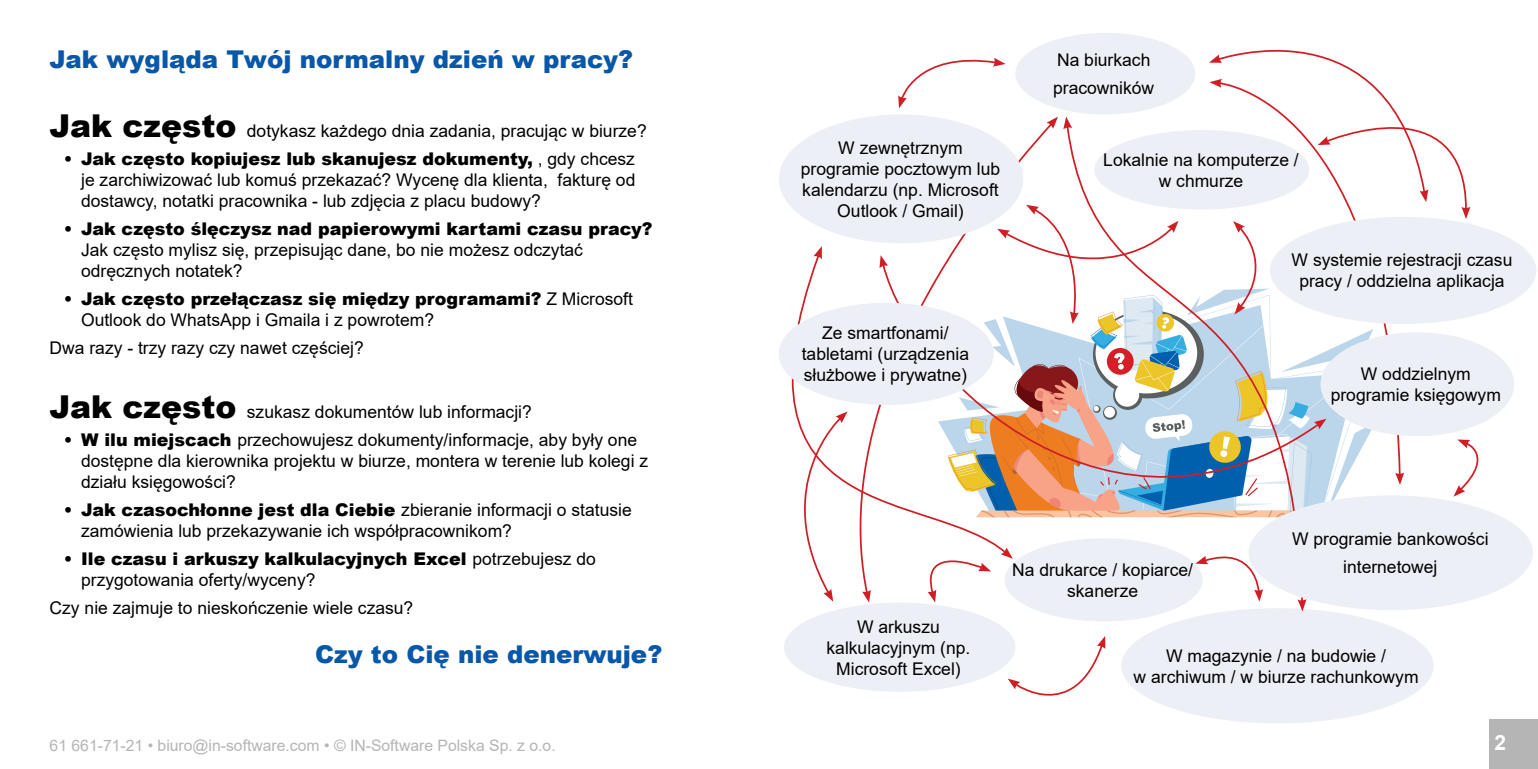
<style>
.page{position:relative;width:1538px;height:769px;background:#fff}
.page>*{position:absolute;margin:0;border:0;box-sizing:border-box;transform-origin:0 0}
.t1{font:900 24.5px "Arial";color:#0957a8}
.t2{font:700 21px "Arial";color:#fff}
.t3{font:17.5px/21px "Arial";color:#000;text-align:center}
.t4{font:900 17.5px "Arial";color:#000}
.t5{font:15.75px "Arial";color:#b5b5b5}
.s1{font-weight:900;font-size:31.5px}
.s2{font-weight:900}
</style>
<div class="page">
<div style="left:1489px;top:719px;width:49px;height:50px;background:#b5b5b5"></div>
<svg style="left:862px;top:590px;width:9px;height:13px"></svg>
<div style="left:779px;top:114px;width:244px;height:129px;background:#eceff5;border-radius:50%"></div>
<div style="left:1320px;top:332px;width:194px;height:104px;background:#eceff5;border-radius:50%"></div>
<div style="left:1270px;top:217px;width:266px;height:107px;background:#eceff5;border-radius:50%"></div>
<div style="left:1121px;top:608px;width:313px;height:115px;background:#eceff5;border-radius:50%"></div>
<svg style="left:779px;top:255px;width:229px;height:300px"></svg>
<svg style="left:813px;top:246px;width:9px;height:13px"></svg>
<svg style="left:1001px;top:547px;width:12px;height:12px"></svg>
<svg style="left:1297px;top:599px;width:9px;height:12px"></svg>
<svg style="left:898px;top:33px;width:597px;height:484px"></svg>
<div style="left:784px;top:603px;width:231px;height:89px;background:#eceff5;border-radius:50%"></div>
<svg style="left:1008px;top:636px;width:97px;height:60px"></svg>
<div style="left:1005px;top:538px;width:198px;height:83px;background:#eceff5;border-radius:50%"></div>
<div style="left:779px;top:303px;width:215px;height:102px;background:#eceff5;border-radius:50%"></div>
<svg style="left:779px;top:411px;width:68px;height:191px"></svg>
<svg style="left:1195px;top:555px;width:68px;height:47px"></svg>
<svg style="left:919px;top:542px;width:72px;height:60px"></svg>
<div style="left:1248px;top:495px;width:285px;height:115px;background:#eceff5;border-radius:50%"></div>
<h1 class="t1" style="left:50px;top:42px;width:585px">Jak wygląda Twój normalny dzień w pracy?</h1>
<p class="t3" style="left:50px;top:120px;width:599px"><span class="s1">Jak często</span> dotykasz każdego dnia zadania, pracując w biurze?</p>
<p class="t3" style="left:81px;top:148px;width:556px;text-align:justify;text-indent:-17px"><span class="s2">• Jak często kopiujesz lub skanujesz dokumenty,</span> , gdy chcesz je zarchiwizować lub komuś przekazać? Wycenę dla klienta, fakturę od dostawcy, notatki pracownika - lub zdjęcia z placu budowy?</p>
<p class="t4" style="left:64px;top:216px;width:590px">• Jak często ślęczysz nad papierowymi kartami czasu pracy?</p>
<p class="t3" style="left:81px;top:239px;width:503px;text-align:left">Jak często mylisz się, przepisując dane, bo nie możesz odczytać odręcznych notatek?</p>
<p class="t3" style="left:81px;top:288px;width:553px;text-align:left;text-indent:-17px"><span class="s2">• Jak często przełączasz się między programami?</span> Z Microsoft<br>Outlook do WhatsApp i Gmaila i z powrotem?</p>
<p class="t3" style="left:50px;top:337px;width:316px">Dwa razy - trzy razy czy nawet częściej?</p>
<p class="t3" style="left:50px;top:401px;width:484px"><span class="s1">Jak często</span> szukasz dokumentów lub informacji?</p>
<p class="t3" style="left:81px;top:429px;width:569px;text-align:left;text-indent:-17px"><span class="s2">• W ilu miejscach</span> przechowujesz dokumenty/informacje, aby były one dostępne dla kierownika projektu w biurze, montera w terenie lub kolegi z działu księgowości?</p>
<p class="t3" style="left:81px;top:499px;width:552px;text-align:left;text-indent:-17px"><span class="s2">• Jak czasochłonne jest dla Ciebie</span> zbieranie informacji o statusie zamówienia lub przekazywanie ich współpracownikom?</p>
<p class="t3" style="left:81px;top:548px;width:516px;text-align:left;text-indent:-17px"><span class="s2">• Ile czasu i arkuszy kalkulacyjnych Excel</span> potrzebujesz do przygotowania oferty/wyceny?</p>
<p class="t3" style="left:50px;top:597px;width:365px">Czy nie zajmuje to nieskończenie wiele czasu?</p>
<h1 class="t1" style="left:315px;top:637px;width:349px">Czy to Cię nie denerwuje?</h1>
<p class="t3" style="left:1053px;top:46px;width:103px;line-height:28px;text-align:left">Na biurkach pracowników</p>
<p class="t3" style="left:801px;top:137px;width:201px">W zewnętrznym programie pocztowym lub kalendarzu (np. Microsoft<br>Outlook / Gmail)</p>
<p class="t3" style="left:1103px;top:149px;width:197px">Lokalnie na komputerze / w chmurze</p>
<p class="t3" style="left:802px;top:322px;width:169px">Ze smartfonami/ tabletami (urządzenia służbowe i prywatne)</p>
<p class="t3" style="left:1291px;top:250px;width:222px">W systemie rejestracji czasu pracy / oddzielna aplikacja</p>
<p class="t3" style="left:1331px;top:363px;width:172px">W oddzielnym programie księgowym</p>
<p class="t3" style="left:826px;top:616px;width:145px">W arkuszu kalkulacyjnym (np.<br>Microsoft Excel)</p>
<p class="t3" style="left:1012px;top:559px;width:182px">Na drukarce / kopiarce/ skanerze</p>
<p class="t3" style="left:1292px;top:525px;width:198px;line-height:28px">W programie bankowości internetowej</p>
<p class="t3" style="left:1134px;top:645px;width:286px">W magazynie / na budowie /<br>w archiwum / w biurze rachunkowym</p>
<p class="t5" style="left:50px;top:734px;width:508px">61 661-71-21 • biuro@in-software.com • © IN-Software Polska Sp. z o.o.</p>
<p class="t2" style="left:1494px;top:727px;width:13px">2</p>
</div>
